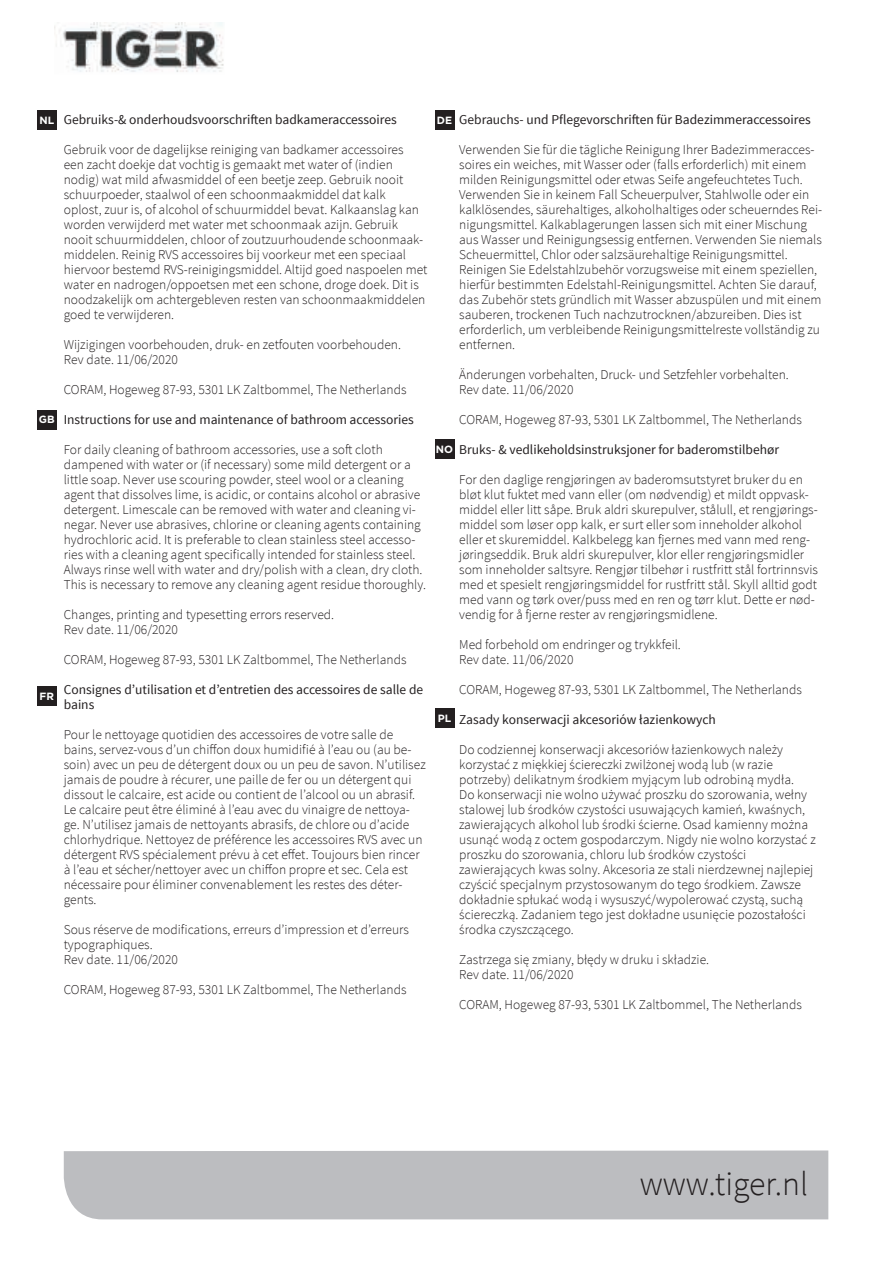
<style>
.page{position:relative;width:893px;height:1263px;background:#fff}
.page>*{position:absolute;margin:0;border:0;box-sizing:border-box;transform-origin:0 0}
.t1{font:300 33.75px "Source Sans Pro";color:#231f20}
.t2{font:300 13.5px/15px "Source Sans Pro";color:#231f20}
.t3{font:13.5px/15px "Source Sans Pro";color:#231f20}
.t4{font:700 10.5px "Gotham";color:#fff}
</style>
<div class="page">
<div style="left:37px;top:111px;width:19px;height:19px;background:#231f20"></div>
<img style="left:56px;top:22px;width:168px;height:50px">
<div style="left:64px;top:1150px;width:764px;height:69px;background:#bcbdc0"></div>
<div style="left:37px;top:410px;width:19px;height:19px;background:#231f20"></div>
<div style="left:37px;top:687px;width:19px;height:19px;background:#231f20"></div>
<div style="left:435px;top:111px;width:19px;height:19px;background:#231f20"></div>
<div style="left:435px;top:440px;width:19px;height:19px;background:#231f20"></div>
<div style="left:435px;top:709px;width:19px;height:19px;background:#231f20"></div>
<p class="t4" style="left:39px;top:115px;width:16px">NL</p>
<p class="t4" style="left:39px;top:415px;width:17px">GB</p>
<p class="t4" style="left:40px;top:691px;width:16px">FR</p>
<p class="t3" style="left:64px;top:112px;width:335px">Gebruiks-&amp; onderhoudsvoorschriften badkameraccessoires</p>
<p class="t2" style="left:64px;top:143px;width:365px">Gebruik voor de dagelijkse reiniging van badkamer accessoires<br>een zacht doekje dat vochtig is gemaakt met water of (indien nodig) wat mild afwasmiddel of een beetje zeep. Gebruik nooit schuurpoeder, staalwol of een schoonmaakmiddel dat kalk<br>oplost, zuur is, of alcohol of schuurmiddel bevat. Kalkaanslag kan worden verwijderd met water met schoonmaak azijn. Gebruik nooit schuurmiddelen, chloor of zoutzuurhoudende schoonmaak&shy;middelen. Reinig RVS accessoires bij voorkeur met een speciaal hiervoor bestemd RVS-reinigingsmiddel. Altijd goed naspoelen met water en nadrogen/oppoetsen met een schone, droge doek. Dit is noodzakelijk om achtergebleven resten van schoonmaakmiddelen goed te verwijderen.</p>
<p class="t2" style="left:64px;top:338px;width:339px">Wijzigingen voorbehouden, druk- en zetfouten voorbehouden.<br>Rev date. 11/06/2020</p>
<p class="t2" style="left:64px;top:383px;width:344px">CORAM, Hogeweg 87-93, 5301 LK Zaltbommel, The Netherlands</p>
<p class="t3" style="left:64px;top:412px;width:352px">Instructions for use and maintenance of bathroom accessories</p>
<p class="t2" style="left:64px;top:442px;width:364px">For daily cleaning of bathroom accessories, use a soft cloth dampened with water or (if necessary) some mild detergent or a little soap. Never use scouring powder, steel wool or a cleaning agent that dissolves lime, is acidic, or contains alcohol or abrasive detergent. Limescale can be removed with water and cleaning vi&shy;negar. Never use abrasives, chlorine or cleaning agents containing hydrochloric acid. It is preferable to clean stainless steel accesso&shy;ries with a cleaning agent specifically intended for stainless steel.<br>Always rinse well with water and dry/polish with a clean, dry cloth.<br>This is necessary to remove any cleaning agent residue thoroughly.</p>
<p class="t2" style="left:64px;top:607px;width:272px">Changes, printing and typesetting errors reserved.<br>Rev date. 11/06/2020</p>
<p class="t2" style="left:64px;top:652px;width:344px">CORAM, Hogeweg 87-93, 5301 LK Zaltbommel, The Netherlands</p>
<p class="t3" style="left:64px;top:682px;width:361px">Consignes d’utilisation et d’entretien des accessoires de salle de bains</p>
<p class="t2" style="left:64px;top:727px;width:364px">Pour le nettoyage quotidien des accessoires de votre salle de bains, servez-vous d’un chiffon doux humidifié à l’eau ou (au be&shy;soin) avec un peu de détergent doux ou un peu de savon. N’utilisez jamais de poudre à récurer, une paille de fer ou un détergent qui dissout le calcaire, est acide ou contient de l’alcool ou un abrasif.<br>Le calcaire peut être éliminé à l’eau avec du vinaigre de nettoya&shy;ge. N’utilisez jamais de nettoyants abrasifs, de chlore ou d’acide chlorhydrique. Nettoyez de préférence les accessoires RVS avec un détergent RVS spécialement prévu à cet effet. Toujours bien rincer à l’eau et sécher/nettoyer avec un chiffon propre et sec. Cela est nécessaire pour éliminer convenablement les restes des déter&shy;gents.</p>
<p class="t2" style="left:64px;top:922px;width:347px">Sous réserve de modifications, erreurs d’impression et d’erreurs typographiques.<br>Rev date. 11/06/2020</p>
<p class="t2" style="left:64px;top:982px;width:344px">CORAM, Hogeweg 87-93, 5301 LK Zaltbommel, The Netherlands</p>
<p class="t3" style="left:459px;top:112px;width:353px">Gebrauchs- und Pflegevorschriften für Badezimmeraccessoires</p>
<p class="t2" style="left:459px;top:142px;width:364px">Verwenden Sie für die tägliche Reinigung Ihrer Badezimmeracces&shy;soires ein weiches, mit Wasser oder (falls erforderlich) mit einem milden Reinigungsmittel oder etwas Seife angefeuchtetes Tuch.<br>Verwenden Sie in keinem Fall Scheuerpulver, Stahlwolle oder ein kalklösendes, säurehaltiges, alkoholhaltiges oder scheuerndes Rei&shy;nigungsmittel. Kalkablagerungen lassen sich mit einer Mischung aus Wasser und Reinigungsessig entfernen. Verwenden Sie niemals Scheuermittel, Chlor oder salzsäurehaltige Reinigungsmittel.<br>Reinigen Sie Edelstahlzubehör vorzugsweise mit einem speziellen, hierfür bestimmten Edelstahl-Reinigungsmittel. Achten Sie darauf, das Zubehör stets gründlich mit Wasser abzuspülen und mit einem sauberen, trockenen Tuch nachzutrocknen/abzureiben. Dies ist erforderlich, um verbleibende Reinigungsmittelreste vollständig zu entfernen.</p>
<p class="t2" style="left:459px;top:367px;width:331px">Änderungen vorbehalten, Druck- und Setzfehler vorbehalten.<br>Rev date. 11/06/2020</p>
<p class="t2" style="left:459px;top:412px;width:344px">CORAM, Hogeweg 87-93, 5301 LK Zaltbommel, The Netherlands</p>
<p class="t3" style="left:459px;top:442px;width:321px">Bruks- &amp; vedlikeholdsinstruksjoner for baderomstilbehør</p>
<p class="t2" style="left:459px;top:472px;width:360px">For den daglige rengjøringen av baderomsutstyret bruker du en bløt klut fuktet med vann eller (om nødvendig) et mildt oppvask&shy;middel eller litt såpe. Bruk aldri skurepulver, stålull, et rengjørings&shy;middel som løser opp kalk, er surt eller som inneholder alkohol eller et skuremiddel. Kalkbelegg kan fjernes med vann med reng&shy;jøringseddik. Bruk aldri skurepulver, klor eller rengjøringsmidler som inneholder saltsyre. Rengjør tilbehør i rustfritt stål fortrinnsvis med et spesielt rengjøringsmiddel for rustfritt stål. Skyll alltid godt med vann og tørk over/puss med en ren og tørr klut. Dette er nød&shy;vendig for å fjerne rester av rengjøringsmidlene.</p>
<p class="t2" style="left:459px;top:637px;width:223px">Med forbehold om endringer og trykkfeil.<br>Rev date. 11/06/2020</p>
<p class="t2" style="left:459px;top:682px;width:344px">CORAM, Hogeweg 87-93, 5301 LK Zaltbommel, The Netherlands</p>
<p class="t3" style="left:459px;top:712px;width:258px">Zasady konserwacji akcesoriów łazienkowych</p>
<p class="t2" style="left:459px;top:742px;width:358px">Do codziennej konserwacji akcesoriów łazienkowych należy korzystać z miękkiej ściereczki zwilżonej wodą lub (w razie potrzeby) delikatnym środkiem myjącym lub odrobiną mydła.<br>Do konserwacji nie wolno używać proszku do szorowania, wełny stalowej lub środków czystości usuwających kamień, kwaśnych, zawierających alkohol lub środki ścierne. Osad kamienny można usunąć wodą z octem gospodarczym. Nigdy nie wolno korzystać z proszku do szorowania, chloru lub środków czystości zawierających kwas solny. Akcesoria ze stali nierdzewnej najlepiej czyścić specjalnym przystosowanym do tego środkiem. Zawsze dokładnie spłukać wodą i wysuszyć/wypolerować czystą, suchą ściereczką. Zadaniem tego jest dokładne usunięcie pozostałości środka czyszczącego.</p>
<p class="t2" style="left:459px;top:952px;width:251px">Zastrzega się zmiany, błędy w druku i składzie.<br>Rev date. 11/06/2020</p>
<p class="t2" style="left:459px;top:997px;width:344px">CORAM, Hogeweg 87-93, 5301 LK Zaltbommel, The Netherlands</p>
<p class="t4" style="left:437px;top:115px;width:17px">DE</p>
<p class="t4" style="left:436px;top:444px;width:19px">NO</p>
<p class="t4" style="left:438px;top:713px;width:15px">PL</p>
<h1 class="t1" style="left:640px;top:1168px;width:170px">www.tiger.nl</h1>
</div>
